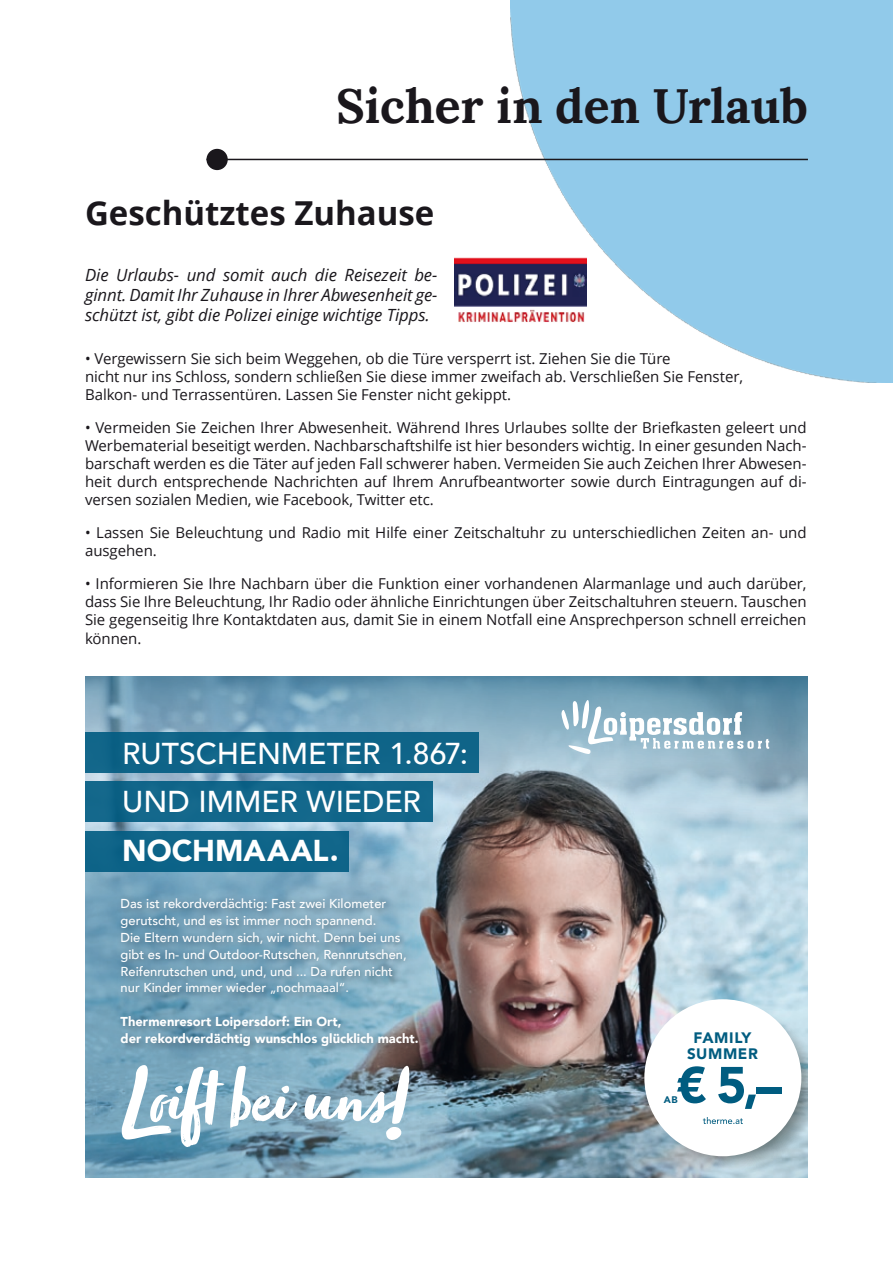
<style>
.page{position:relative;width:893px;height:1263px;background:#fff}
.page>*{position:absolute;margin:0;border:0;box-sizing:border-box;transform-origin:0 0}
.t1{font:900 50.7px "Avenir";color:#005c80}
.t2{font:700 48px "Lora";color:#1a171c}
.t3{font:700 33px "Open Sans";color:#1a171c}
.t4{font:500 30.15px/48.6px "Avenir";color:#fff}
.t5{font:900 30.15px "Avenir";color:#fff}
.t6{font:italic 16.8px/20.1px "Open Sans";letter-spacing:-.005em;color:#1a171c;text-align:justify}
.t7{font:900 15.15px/16px "Avenir";letter-spacing:.04em;color:#005c80;text-align:center}
.t8{font:15px/18px "Open Sans";letter-spacing:-.005em;color:#1a171c}
.t9{font:500 12.9px/16.8px "Avenir";color:#fff}
.t10{font:900 12.9px/16.8px "Avenir";color:#fff}
.t11{font:900 9.6px "Avenir";color:#005c80}
</style>
<div class="page">
<img style="left:519px;top:979px;width:289px;height:199px">
<svg style="left:85px;top:979px;width:434px;height:199px;background:#698696"></svg>
<svg style="left:85px;top:676px;width:723px;height:303px;background:#8fa3b0"></svg>
<div style="left:116px;top:894px;width:312px;height:162px;background:#1a171c;opacity:.45"></div>
<div style="left:85px;top:732px;width:394px;height:41px;background:#0f6488"></div>
<div style="left:85px;top:782px;width:348px;height:40px;background:#12678b"></div>
<div style="left:85px;top:831px;width:264px;height:40px;background:#0e6488"></div>
<svg style="left:304px;top:1065px;width:106px;height:76px"></svg>
<svg style="left:121px;top:1064px;width:176px;height:83px"></svg>
<svg style="left:561px;top:700px;width:208px;height:54px"></svg>
<svg style="left:647px;top:991px;width:161px;height:184px"></svg>
<img style="left:510px;top:0;width:383px;height:383px">
<hr style="left:206px;top:159px;width:602px;height:1px;background:#1a171c">
<div style="left:206px;top:149px;width:22px;height:21px;background:#1a171c;border-radius:50%"></div>
<img style="left:455px;top:251px;width:131px;height:82px">
<h2 class="t2" style="left:336px;top:74px;width:473px">Sicher in den Urlaub</h2>
<h3 class="t3" style="left:85px;top:190px;width:351px">Geschütztes Zuhause</h3>
<p class="t6" style="left:85px;top:264px;width:354px">Die Urlaubs- und somit auch die Reisezeit be&shy;ginnt. Damit Ihr Zuhause in Ihrer Abwesenheit ge&shy;schützt ist, gibt die Polizei einige wichtige Tipps.</p>
<p class="t8" style="left:85px;top:350px;width:660px">• Vergewissern Sie sich beim Weggehen, ob die Türe versperrt ist. Ziehen Sie die Türe<br>nicht nur ins Schloss, sondern schließen Sie diese immer zweifach ab. Verschließen Sie Fenster,<br>Balkon- und Terrassentüren. Lassen Sie Fenster nicht gekippt.</p>
<p class="t8" style="left:85px;top:419px;width:723px;text-align:justify">• Vermeiden Sie Zeichen Ihrer Abwesenheit. Während Ihres Urlaubes sollte der Briefkasten geleert und Werbematerial beseitigt werden. Nachbarschaftshilfe ist hier besonders wichtig. In einer gesunden Nach&shy;barschaft werden es die Täter auf jeden Fall schwerer haben. Vermeiden Sie auch Zeichen Ihrer Abwesen&shy;heit durch entsprechende Nachrichten auf Ihrem Anrufbeantworter sowie durch Eintragungen auf di&shy;versen sozialen Medien, wie Facebook, Twitter etc.</p>
<p class="t8" style="left:85px;top:524px;width:723px">• Lassen Sie Beleuchtung und Radio mit Hilfe einer Zeitschaltuhr zu unterschiedlichen Zeiten an- und ausgehen.</p>
<p class="t8" style="left:85px;top:574px;width:723px;text-align:justify">• Informieren Sie Ihre Nachbarn über die Funktion einer vorhandenen Alarmanlage und auch darüber, dass Sie Ihre Beleuchtung, Ihr Radio oder ähnliche Einrichtungen über Zeitschaltuhren steuern. Tauschen Sie gegenseitig Ihre Kontaktdaten aus, damit Sie in einem Notfall eine Ansprechperson schnell erreichen können.</p>
<h3 class="t4" style="left:122px;top:727px;width:347px">RUTSCHENMETER 1.867:<br>UND IMMER WIEDER</h3>
<h3 class="t5" style="left:122px;top:824px;width:218px">NOCHMAAAL.</h3>
<p class="t9" style="left:121px;top:895px;width:288px">Das ist rekordverdächtig: Fast zwei Kilometer gerutscht, und es ist immer noch spannend.<br>Die Eltern wundern sich, wir nicht. Denn bei uns gibt es In- und Outdoor-Rutschen, Rennrutschen, Reifenrutschen und, und, und ... Da rufen nicht nur Kinder immer wieder „nochmaaal“.</p>
<p class="t10" style="left:121px;top:1013px;width:299px">Thermenresort Loipersdorf: Ein Ort,<br>der rekordverdächtig wunschlos glücklich macht.</p>
<p class="t7" style="left:687px;top:1029px;width:72px">FAMILY<br>SUMMER</p>
<h1 class="t1" style="left:677px;top:1042px;width:107px">€ 5,–</h1>
<p class="t11" style="left:664px;top:1091px;width:15px">AB</p>
</div>
